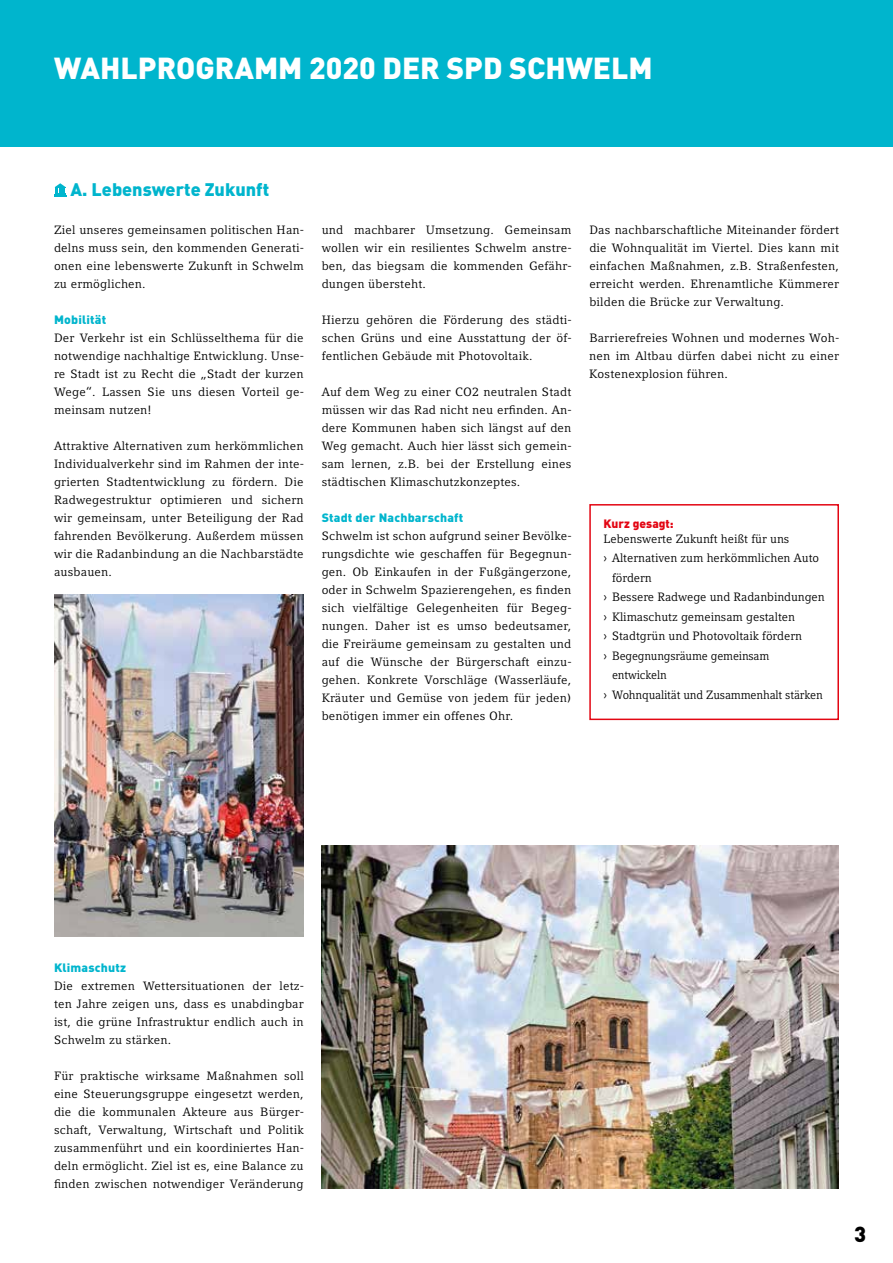
<style>
.page{position:relative;width:893px;height:1263px;background:#fff}
.page>*{position:absolute;margin:0;border:0;box-sizing:border-box;transform-origin:0 0}
.t1{font:900 30px "DIN";color:#fff}
.t2{font:900 21.45px "DIN";color:#000}
.t3{font:900 18px "DIN";color:#00b5cd}
.t4{font:12px/18px "Compatil Letter LT";letter-spacing:.015em;color:#000;text-align:justify}
.t5{font:12px "Compatil Letter LT";letter-spacing:-.01em;color:#000}
.t6{font:900 12px "DIN";letter-spacing:.015em;color:#00b5cd}
.t7{font:12px "Compatil Letter LT";letter-spacing:-.005em;color:#000}
.t8{font:900 12px "DIN";color:#e30613}
.t9{font:12px "Compatil Letter LT";letter-spacing:-.01em;color:#000;scale:.96 1}
</style>
<div class="page">
<div style="left:0;top:0;width:893px;height:146px;background:#00b5cd"></div>
<svg style="left:54px;top:183px;width:12px;height:13px"></svg>
<img style="left:54px;top:594px;width:250px;height:342px">
<img style="left:322px;top:846px;width:517px;height:342px">
<div style="left:589px;top:504px;width:250px;height:216px;border:2px solid #e30613"></div>
<h1 class="t1" style="left:54px;top:48px;width:600px">WAHLPROGRAMM 2020 DER SPD SCHWELM</h1>
<h3 class="t3" style="left:71px;top:178px;width:200px">A. Lebenswerte Zukunft</h3>
<p class="t4" style="left:54px;top:221px;width:252px">Ziel unseres gemeinsamen politischen Han&shy;delns muss sein, den kommenden Generati&shy;onen eine lebenswerte Zukunft in Schwelm zu ermöglichen.</p>
<p class="t6" style="left:54px;top:312px;width:54px">Mobilität</p>
<p class="t4" style="left:54px;top:329px;width:252px">Der Verkehr ist ein Schlüsselthema für die notwendige nachhaltige Entwicklung. Unse&shy;re Stadt ist zu Recht die „Stadt der kurzen Wege“. Lassen Sie uns diesen Vorteil ge&shy;meinsam nutzen!</p>
<p class="t4" style="left:54px;top:437px;width:252px">Attraktive Alternativen zum herkömmlichen Individualverkehr sind im Rahmen der inte&shy;grierten Stadtentwicklung zu fördern. Die Radwegestruktur optimieren und sichern wir gemeinsam, unter Beteiligung der Rad fahrenden Bevölkerung. Außerdem müssen wir die Radanbindung an die Nachbarstädte ausbauen.</p>
<p class="t4" style="left:322px;top:221px;width:252px">und machbarer Umsetzung. Gemeinsam wollen wir ein resilientes Schwelm anstre&shy;ben, das biegsam die kommenden Gefähr&shy;dungen übersteht.</p>
<p class="t4" style="left:322px;top:311px;width:252px">Hierzu gehören die Förderung des städti&shy;schen Grüns und eine Ausstattung der öf&shy;fentlichen Gebäude mit Photovoltaik.</p>
<p class="t4" style="left:322px;top:383px;width:252px">Auf dem Weg zu einer CO2 neutralen Stadt müssen wir das Rad nicht neu erfinden. An&shy;dere Kommunen haben sich längst auf den Weg gemacht. Auch hier lässt sich gemein&shy;sam lernen, z.B. bei der Erstellung eines städtischen Klimaschutzkonzeptes.</p>
<p class="t6" style="left:322px;top:510px;width:143px">Stadt der Nachbarschaft</p>
<p class="t4" style="left:322px;top:527px;width:252px">Schwelm ist schon aufgrund seiner Bevölke&shy;rungsdichte wie geschaffen für Begegnun&shy;gen. Ob Einkaufen in der Fußgängerzone, oder in Schwelm Spazierengehen, es finden sich vielfältige Gelegenheiten für Begeg&shy;nungen. Daher ist es umso bedeutsamer, die Freiräume gemeinsam zu gestalten und auf die Wünsche der Bürgerschaft einzu&shy;gehen. Konkrete Vorschläge (Wasserläufe, Kräuter und Gemüse von jedem für jeden) benötigen immer ein offenes Ohr.</p>
<p class="t4" style="left:589px;top:221px;width:251px">Das nachbarschaftliche Miteinander fördert die Wohnqualität im Viertel. Dies kann mit einfachen Maßnahmen, z.B. Straßenfesten, erreicht werden. Ehrenamtliche Kümmerer bilden die Brücke zur Verwaltung.</p>
<p class="t4" style="left:589px;top:329px;width:252px">Barrierefreies Wohnen und modernes Woh&shy;nen im Altbau dürfen dabei nicht zu einer Kostenexplosion führen.</p>
<p class="t8" style="left:604px;top:516px;width:72px">Kurz gesagt:</p>
<p class="t4" style="left:604px;top:529px;width:187px">Lebenswerte Zukunft heißt für uns</p>
<p class="t4" style="left:604px;top:549px;width:217px">› Alternativen zum herkömmlichen Auto</p>
<p class="t4" style="left:612px;top:568px;width:41px">fördern</p>
<p class="t7" style="left:604px;top:590px;width:223px">› Bessere Radwege und Radanbindungen</p>
<p class="t4" style="left:604px;top:607px;width:193px">› Klimaschutz gemeinsam gestalten</p>
<p class="t4" style="left:604px;top:627px;width:200px">› Stadtgrün und Photovoltaik fördern</p>
<p class="t5" style="left:604px;top:649px;width:167px">› Begegnungsräume gemeinsam</p>
<p class="t9" style="left:612px;top:668px;width:58px">entwickeln</p>
<p class="t5" style="left:604px;top:688px;width:221px">› Wohnqualität und Zusammenhalt stärken</p>
<p class="t6" style="left:54px;top:960px;width:74px">Klimaschutz</p>
<p class="t4" style="left:54px;top:977px;width:252px">Die extremen Wettersituationen der letz&shy;ten Jahre zeigen uns, dass es unabdingbar ist, die grüne Infrastruktur endlich auch in Schwelm zu stärken.</p>
<p class="t4" style="left:54px;top:1067px;width:252px">Für praktische wirksame Maßnahmen soll eine Steuerungsgruppe eingesetzt werden, die die kommunalen Akteure aus Bürger&shy;schaft, Verwaltung, Wirtschaft und Politik zusammenführt und ein koordiniertes Han&shy;deln ermöglicht. Ziel ist es, eine Balance zu finden zwischen notwendiger Veränderung</p>
<h2 class="t2" style="left:854px;top:1220px;width:13px">3</h2>
</div>
